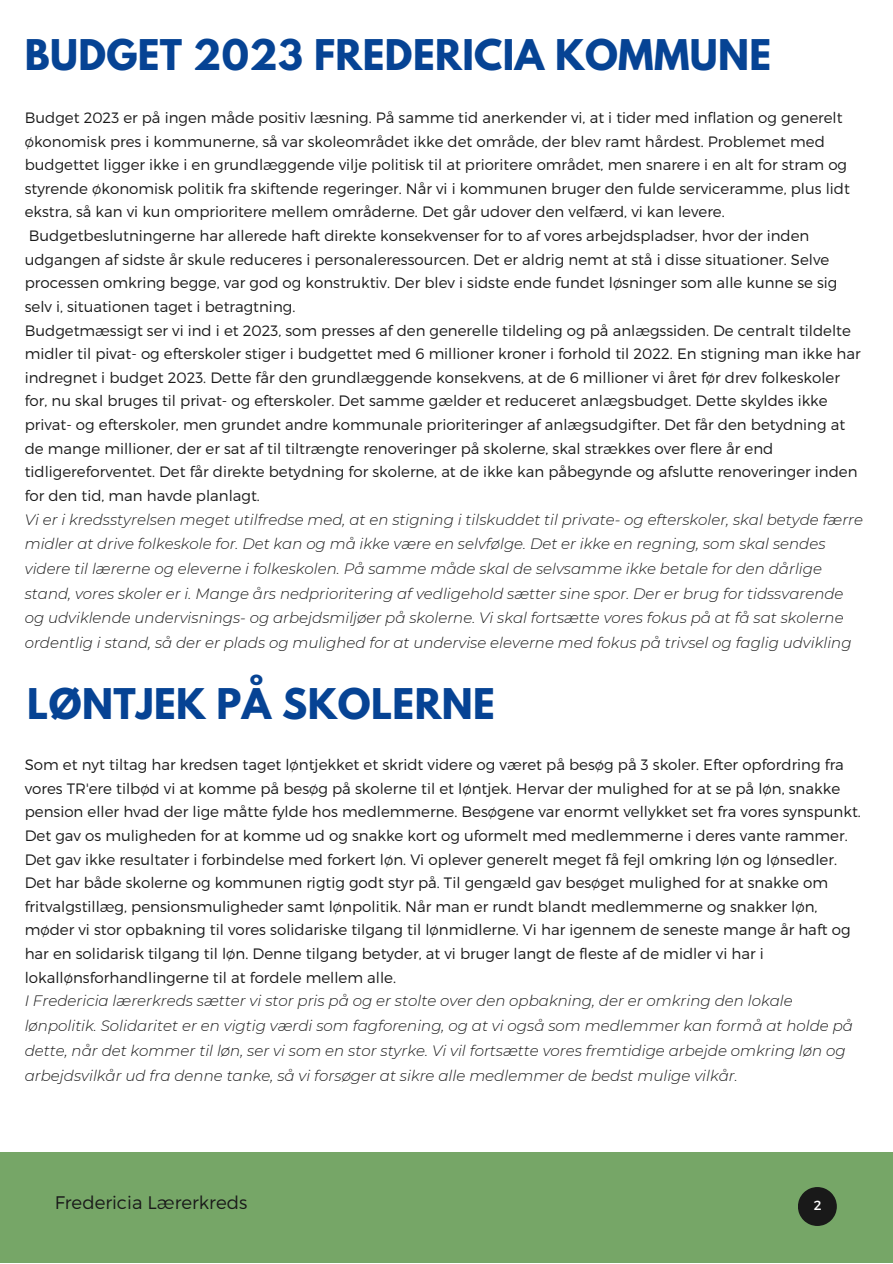
<style>
.page{position:relative;width:893px;height:1264px;background:#fff}
.page>*{position:absolute;margin:0;border:0;box-sizing:border-box;transform-origin:0 0}
.t1{font:700 37.5px "League Spartan";letter-spacing:.01em;color:#064394}
.t2{font:300 18.15px "Montserrat";color:#191919}
.t3{font:300 15px/23.5px "Montserrat";color:#191919}
.t4{font:italic 300 15px/24.8px "Montserrat";color:#191919}
.t5{font:13.2px "Montserrat";color:#fff}
</style>
<div class="page">
<div style="left:0;top:1152px;width:892px;height:110px;background:#76a667"></div>
<svg style="left:798px;top:1187px;width:38px;height:38px"></svg>
<h1 class="t1" style="left:25px;top:36px;width:748px">BUDGET 2023 FREDERICIA KOMMUNE</h1>
<p class="t3" style="left:25px;top:105px;width:837px">Budget 2023 er på ingen måde positiv læsning. På samme tid anerkender vi, at i tider med inflation og generelt økonomisk pres i kommunerne, så var skoleområdet ikke det område, der blev ramt hårdest. Problemet med budgettet ligger ikke i en grundlæggende vilje politisk til at prioritere området, men snarere i en alt for stram og styrende økonomisk politik fra skiftende regeringer. Når vi i kommunen bruger den fulde serviceramme, plus lidt ekstra, så kan vi kun omprioritere mellem områderne. Det går udover den velfærd, vi kan levere.<br>Budgetbeslutningerne har allerede haft direkte konsekvenser for to af vores arbejdspladser, hvor der inden udgangen af sidste år skule reduceres i personaleressourcen. Det er aldrig nemt at stå i disse situationer. Selve processen omkring begge, var god og konstruktiv. Der blev i sidste ende fundet løsninger som alle kunne se sig selv i, situationen taget i betragtning.<br>Budgetmæssigt ser vi ind i et 2023, som presses af den generelle tildeling og på anlægssiden. De centralt tildelte midler til pivat- og efterskoler stiger i budgettet med 6 millioner kroner i forhold til 2022. En stigning man ikke har indregnet i budget 2023. Dette får den grundlæggende konsekvens, at de 6 millioner vi året før drev folkeskoler for, nu skal bruges til privat- og efterskoler. Det samme gælder et reduceret anlægsbudget. Dette skyldes ikke privat- og efterskoler, men grundet andre kommunale prioriteringer af anlægsudgifter. Det får den betydning at de mange millioner, der er sat af til tiltrængte renoveringer på skolerne, skal strækkes over flere år end tidligereforventet. Det får direkte betydning for skolerne, at de ikke kan påbegynde og afslutte renoveringer inden for den tid, man havde planlagt.</p>
<p class="t4" style="left:25px;top:507px;width:839px">Vi er i kredsstyrelsen meget utilfredse med, at en stigning i tilskuddet til private- og efterskoler, skal betyde færre midler at drive folkeskole for. Det kan og må ikke være en selvfølge. Det er ikke en regning, som skal sendes videre til lærerne og eleverne i folkeskolen. På samme måde skal de selvsamme ikke betale for den dårlige stand, vores skoler er i. Mange års nedprioritering af vedligehold sætter sine spor. Der er brug for tidssvarende og udviklende undervisnings- og arbejdsmiljøer på skolerne. Vi skal fortsætte vores fokus på at få sat skolerne ordentlig i stand, så der er plads og mulighed for at undervise eleverne med fokus på trivsel og faglig udvikling</p>
<h1 class="t1" style="left:27px;top:685px;width:469px">LØNTJEK PÅ SKOLERNE</h1>
<p class="t3" style="left:25px;top:752px;width:837px">Som et nyt tiltag har kredsen taget løntjekket et skridt videre og været på besøg på 3 skoler. Efter opfordring fra vores TR'ere tilbød vi at komme på besøg på skolerne til et løntjek. Hervar der mulighed for at se på løn, snakke pension eller hvad der lige måtte fylde hos medlemmerne. Besøgene var enormt vellykket set fra vores synspunkt.<br>Det gav os muligheden for at komme ud og snakke kort og uformelt med medlemmerne i deres vante rammer.<br>Det gav ikke resultater i forbindelse med forkert løn. Vi oplever generelt meget få fejl omkring løn og lønsedler.<br>Det har både skolerne og kommunen rigtig godt styr på. Til gengæld gav besøget mulighed for at snakke om fritvalgstillæg, pensionsmuligheder samt lønpolitik. Når man er rundt blandt medlemmerne og snakker løn, møder vi stor opbakning til vores solidariske tilgang til lønmidlerne. Vi har igennem de seneste mange år haft og har en solidarisk tilgang til løn. Denne tilgang betyder, at vi bruger langt de fleste af de midler vi har i lokallønsforhandlingerne til at fordele mellem alle.</p>
<p class="t4" style="left:25px;top:988px;width:829px">I Fredericia lærerkreds sætter vi stor pris på og er stolte over den opbakning, der er omkring den lokale lønpolitik. Solidaritet er en vigtig værdi som fagforening, og at vi også som medlemmer kan formå at holde på dette, når det kommer til løn, ser vi som en stor styrke. Vi vil fortsætte vores fremtidige arbejde omkring løn og arbejdsvilkår ud fra denne tanke, så vi forsøger at sikre alle medlemmer de bedst mulige vilkår.</p>
<p class="t2" style="left:55px;top:1190px;width:194px">Fredericia Lærerkreds</p>
<p class="t5" style="left:813px;top:1196px;width:9px">2</p>
</div>
